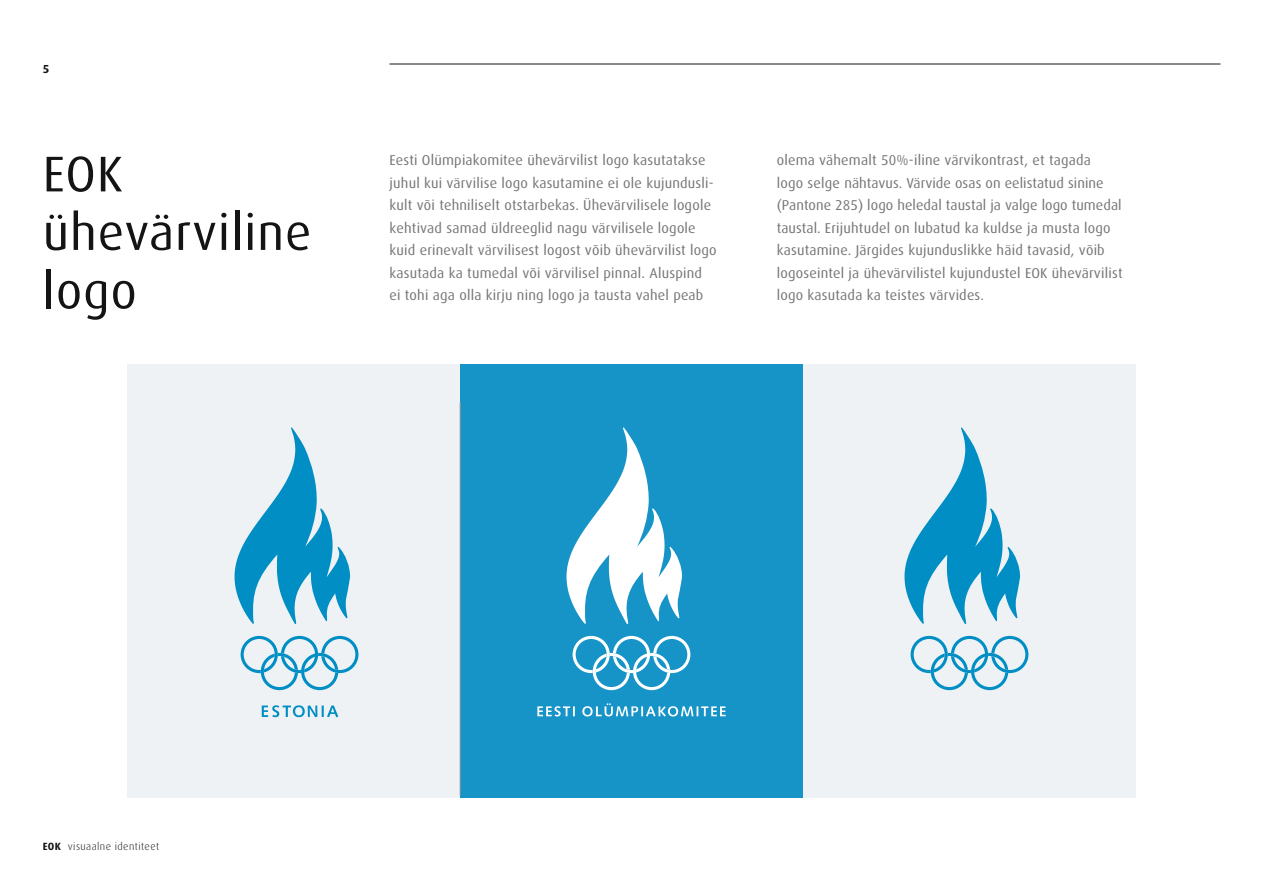
<style>
.page{position:relative;width:1263px;height:893px;background:#fff}
.page>*{position:absolute;margin:0;border:0;box-sizing:border-box;transform-origin:0 0}
.t1{font:50.25px/58.5px "Dax";letter-spacing:.02em;color:#131413}
.t2{font:14.25px/22.5px "Dax";letter-spacing:.015em;color:#757574}
.t3{font:700 11.7px "Dax";color:#131413}
.t4{font:300 10.5px "Dax";letter-spacing:.04em;color:#131413}
.s1{font-weight:700}
</style>
<div class="page">
<hr style="left:389px;top:64px;width:831px;height:1px;background:#131413">
<div style="left:460px;top:364px;width:343px;height:433px;background:#1693c7"></div>
<div style="left:127px;top:364px;width:333px;height:433px;background:#eff2f4"></div>
<div style="left:803px;top:364px;width:332px;height:433px;background:#eff2f4"></div>
<svg style="left:537px;top:703px;width:189px;height:14px"></svg>
<svg style="left:566px;top:427px;width:116px;height:197px"></svg>
<svg style="left:572px;top:636px;width:118px;height:54px"></svg>
<svg style="left:262px;top:705px;width:76px;height:12px"></svg>
<svg style="left:234px;top:427px;width:117px;height:197px"></svg>
<svg style="left:241px;top:636px;width:117px;height:54px"></svg>
<hr style="left:460px;top:402px;width:1px;height:393px;background:#999">
<svg style="left:904px;top:427px;width:117px;height:197px"></svg>
<svg style="left:910px;top:636px;width:118px;height:54px"></svg>
<p class="t3" style="left:43px;top:62px;width:8px">5</p>
<h1 class="t1" style="left:43px;top:145px;width:270px">EOK ühevärviline logo</h1>
<p class="t2" style="left:389px;top:149px;width:329px">Eesti Olümpiakomitee ühevärvilist logo kasutatakse juhul kui värvilise logo kasutamine ei ole kujundusli&shy;kult või tehniliselt otstarbekas. Ühevärvilisele logole kehtivad samad üldreeglid nagu värvilisele logole kuid erinevalt värvilisest logost võib ühevärvilist logo kasutada ka tumedal või värvilisel pinnal. Aluspind ei tohi aga olla kirju ning logo ja tausta vahel peab</p>
<p class="t2" style="left:777px;top:149px;width:347px">olema vähemalt 50%-iline värvikontrast, et tagada<br>logo selge nähtavus. Värvide osas on eelistatud sinine (Pantone 285) logo heledal taustal ja valge logo tumedal taustal. Erijuhtudel on lubatud ka kuldse ja musta logo kasutamine. Järgides kujunduslikke häid tavasid, võib logoseintel ja ühevärvilistel kujundustel EOK ühevärvilist logo kasutada ka teistes värvides.</p>
<p class="t4" style="left:43px;top:840px;width:118px"><span class="s1">EOK</span> visuaalne identiteet</p>
</div>
